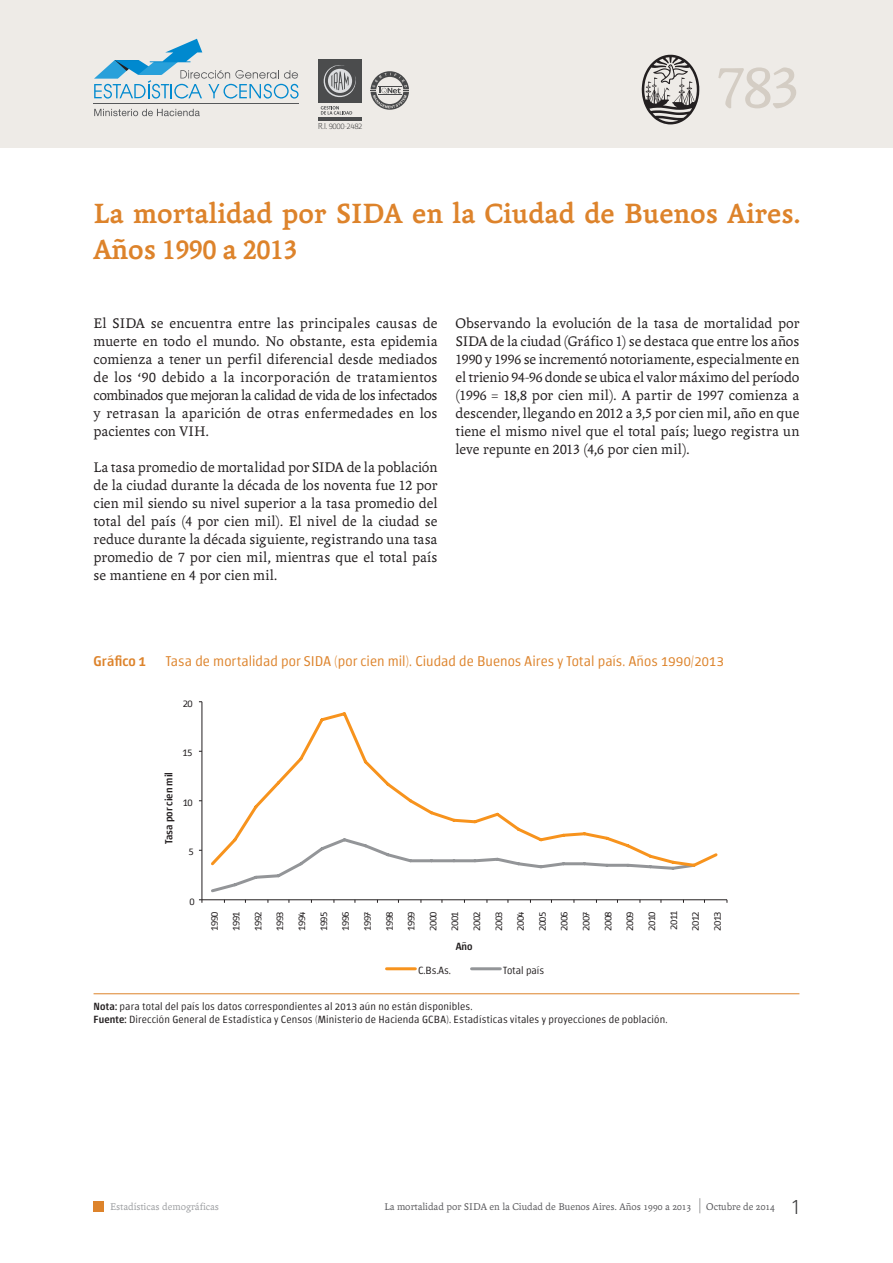
<style>
.page{position:relative;width:893px;height:1263px;background:#fff}
.page>*{position:absolute;margin:0;border:0;box-sizing:border-box;transform-origin:0 0}
.t1{font:64.05px "Andralis NDSC";color:#d4cdc4}
.Título_informe{font:700 30px/36px "Andralis ND Os F";color:#dd832b}
.t2{font:300 19.5px "Zurich BT";color:#3e3e3f}
.Texto_general{font:15px/18px "Andralis ND Os F";letter-spacing:.01em;color:#231f20;text-align:justify}
.Titulos{font:300 14.25px "Chaco";letter-spacing:.005em;color:#dd832b}
.Titulos-2{font:500 14.25px "Chaco";letter-spacing:.015em;color:#dd832b}
.Fuente{font:300 10.5px "Chaco";letter-spacing:.01em;color:#231f20}
.Fuente-2{font:300 10.5px/21.9px "Chaco";letter-spacing:-.05em;color:#231f20}
.t3{font:10.5px "Andralis ND Os F";color:#5a5a5d}
.t4{font:10.5px "Andralis ND Os F";color:#9d9fa2}
.t5{font:500 10.5px "Chaco";color:#231f20}
.t6{font:100 8.7px "Chaco";letter-spacing:-.05em;color:#3e3e3f}
.s1{font-family:"Andralis NDSC"}
.s2{font-style:inherit}
.s3{font-weight:500}
.s4{font-size:21px}
</style>
<div class="page">
<div style="left:94px;top:1201px;width:10px;height:10px;background:#dd832b"></div>
<div style="left:0;top:0;width:893px;height:148px;background:#eeebe7"></div>
<svg style="left:642px;top:55px;width:57px;height:69px"></svg>
<svg style="left:370px;top:71px;width:39px;height:39px"></svg>
<hr style="left:94px;top:104px;width:205px;height:1px;background:#57585a">
<svg style="left:94px;top:109px;width:106px;height:7px"></svg>
<svg style="left:94px;top:39px;width:205px;height:60px"></svg>
<div style="left:318px;top:59px;width:44px;height:44px;background:#4b4c4d"></div>
<hr style="left:318px;top:117px;width:44px;height:3px;background:#4b4c4d">
<svg style="left:323px;top:65px;width:33px;height:33px"></svg>
<svg style="left:321px;top:106px;width:31px;height:9px"></svg>
<hr style="left:94px;top:993px;width:705px;height:1px;background:#dd832b">
<hr style="left:202px;top:702px;width:1px;height:198px;background:#231f20">
<hr style="left:202px;top:899px;width:525px;height:1px;background:#231f20">
<svg style="left:199px;top:899px;width:4px;height:4px"></svg>
<svg style="left:211px;top:869px;width:467px;height:24px"></svg>
<hr style="left:387px;top:967px;width:28px;height:3px;background:#f7931d">
<hr style="left:472px;top:967px;width:28px;height:3px;background:#939598">
<svg style="left:211px;top:712px;width:507px;height:157px"></svg>
<p class="t6" style="left:318px;top:122px;width:46px">R.I. 9000-2482</p>
<p class="t1" style="left:716px;top:52px;width:85px">783</p>
<p class="Título_informe" style="left:94px;top:196px;width:708px">La mortalidad por SIDA en la Ciudad de Buenos Aires.<br>Años <span class="s1">1990</span> a <span class="s1">2013</span></p>
<p class="Texto_general" style="left:94px;top:314px;width:346px">El SIDA se encuentra entre las principales causas de muerte en todo el mundo. No obstante, esta epidemia comienza a tener un perfil diferencial desde mediados de los ‘<span class="s1">90</span> debido a la incorporación de tratamientos combinados que mejoran la calidad de vida de los infectados y retrasan la aparición de otras enfermedades en los pacientes con <span class="s2">VIH</span>.</p>
<p class="Texto_general" style="left:94px;top:458px;width:345px">La tasa promedio de mortalidad por <span class="s2">SIDA</span> de la población de la ciudad durante la década de los noventa fue <span class="s1">12</span> por cien mil siendo su nivel superior a la tasa promedio del total del país (<span class="s1">4</span> por cien mil). El nivel de la ciudad se reduce durante la década siguiente, registrando una tasa promedio de <span class="s1">7</span> por cien mil, mientras que el total país se mantiene en <span class="s1">4</span> por cien mil.</p>
<p class="Texto_general" style="left:455px;top:314px;width:345px">Observando la evolución de la tasa de mortalidad por <span class="s2">SIDA</span> de la ciudad (Gráfico <span class="s1">1</span>) se destaca que entre los años <span class="s1">1990</span> y <span class="s1">1996</span> se incrementó notoriamente, especialmente en el trienio <span class="s1">94</span>-<span class="s1">96</span> donde se ubica el valor máximo del período (<span class="s1">1996</span> = <span class="s1">18</span>,<span class="s1">8</span> por cien mil). A partir de <span class="s1">1997</span> comienza a descender, llegando en <span class="s1">2012</span> a <span class="s1">3</span>,<span class="s1">5</span> por cien mil, año en que tiene el mismo nivel que el total país; luego registra un leve repunte en <span class="s1">2013</span> (<span class="s1">4</span>,<span class="s1">6</span> por cien mil).</p>
<p class="Titulos-2" style="left:94px;top:655px;width:54px">Gráfico 1</p>
<p class="Titulos" style="left:166px;top:655px;width:559px">Tasa de mortalidad por SIDA (por cien mil). Ciudad de Buenos Aires y Total país. Años 1990/2013</p>
<p class="Fuente" style="left:183px;top:698px;width:11px">20</p>
<p class="t5" style="left:164px;top:844px;width:74px;rotate:-90deg">Tasa por cien mil</p>
<p class="Fuente" style="left:183px;top:748px;width:11px">15</p>
<p class="Fuente" style="left:183px;top:797px;width:11px">10</p>
<p class="Fuente" style="left:189px;top:847px;width:7px">5</p>
<p class="Fuente" style="left:189px;top:896px;width:7px">0</p>
<p class="Fuente-2" style="left:204px;top:931px;width:22px;rotate:-90deg">1990<br>1991<br>1992<br>1993<br>1994<br>1995<br>1996<br>1997<br>1998<br>1999<br>2000<br>2001<br>2002<br>2003<br>2004<br>2005<br>2006<br>2007<br>2008<br>2009<br>2010<br>2011<br>2012<br>2013</p>
<p class="t5" style="left:456px;top:942px;width:18px">Año</p>
<p class="Fuente" style="left:418px;top:965px;width:34px">C.Bs.As.</p>
<p class="Fuente" style="left:503px;top:965px;width:43px">Total país</p>
<p class="Fuente" style="left:94px;top:1002px;width:381px"><span class="s3">Nota:</span> para total del país los datos correspondientes al 2013 aún no están disponibles.</p>
<p class="Fuente" style="left:94px;top:1014px;width:575px"><span class="s3">Fuente:</span> Dirección General de Estadística y Censos (Ministerio de Hacienda GCBA). Estadísticas vitales y proyecciones de población.</p>
<p class="t4" style="left:110px;top:1201px;width:111px">Estadísticas demográficas</p>
<p class="t3" style="left:384px;top:1201px;width:392px">La mortalidad por SIDA en la Ciudad de Buenos Aires. Años 1990 a 2013 <span class="s4">|</span> Octubre de 2014</p>
<p class="t2" style="left:790px;top:1195px;width:12px">1</p>
</div>
